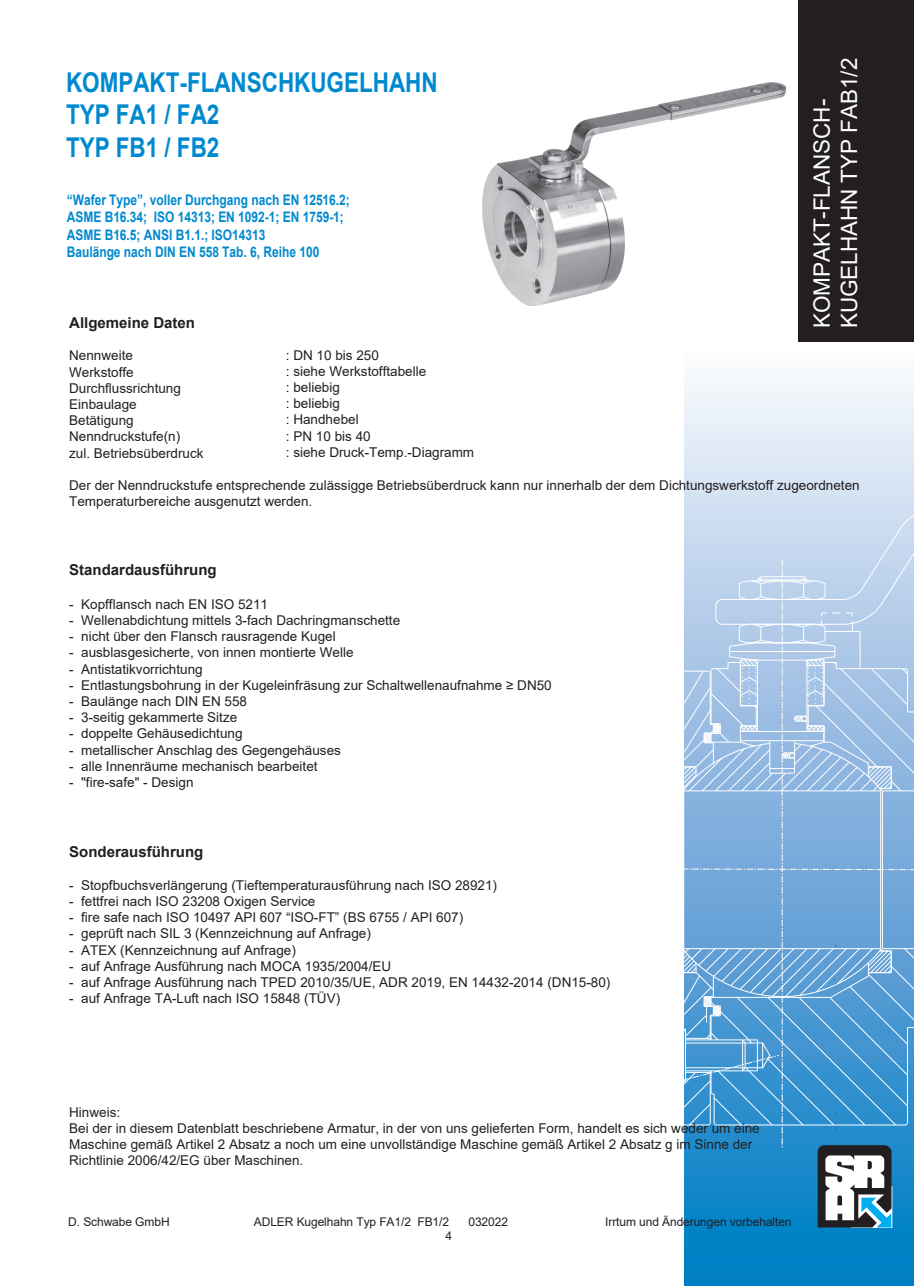
<style>
.page{position:relative;width:914px;height:1286px;background:#fff}
.page>*{position:absolute;margin:0;border:0;box-sizing:border-box;transform-origin:0 0}
.t1{font:700 27.3px/32.7px "Arial";color:#0089cf;scale:.83 1}
.t2{font:22.5px/27px "Arial";color:#fff}
.t3{font:700 15px "Arial";color:#231f20}
.t4{font:700 14.55px/17.4px "Arial";color:#0089cf;scale:.83 1}
.t5{font:13.5px/16.2px "Arial";color:#231f20}
.t6{font:12px "Arial";letter-spacing:-.01em;color:#231f20}
</style>
<div class="page">
<img style="left:482px;top:83px;width:303px;height:223px">
<svg style="left:684px;top:378px;width:230px;height:908px;background:#9ccae7"></svg>
<div style="left:798px;top:0;width:116px;height:341px;background:#231f20"></div>
<svg style="left:851px;top:1227px;width:41px;height:1px"></svg>
<svg style="left:684px;top:508px;width:230px;height:719px;background:#7eb1db"></svg>
<h2 class="t2" style="left:808px;top:328px;width:272px;rotate:-90deg">KOMPAKT-FLANSCH-<br>KUGELHAHN TYP FAB1/2</h2>
<h1 class="t1" style="left:66px;top:66px;width:449px">KOMPAKT-FLANSCHKUGELHAHN<br>TYP FA1 / FA2<br>TYP FB1 / FB2</h1>
<p class="t4" style="left:67px;top:191px;width:342px">“Wafer Type”, voller Durchgang nach EN 12516.2; ASME B16.34; ISO 14313; EN 1092-1; EN 1759-1; ASME B16.5; ANSI B1.1.; ISO14313<br>Baulänge nach DIN EN 558 Tab. 6, Reihe 100</p>
<p class="t3" style="left:69px;top:312px;width:127px">Allgemeine Daten</p>
<p class="t5" style="left:69px;top:347px;width:136px">Nennweite<br>Werkstoffe<br>Durchflussrichtung<br>Einbaulage<br>Betätigung<br>Nenndruckstufe(n) zul. Betriebsüberdruck</p>
<p class="t5" style="left:69px;top:477px;width:792px">Der der Nenndruckstufe entsprechende zulässigge Betriebsüberdruck kann nur innerhalb der dem Dichtungswerkstoff zugeordneten<br>Temperaturbereiche ausgenutzt werden.</p>
<p class="t5" style="left:286px;top:347px;width:190px">: DN 10 bis 250<br>: siehe Werkstofftabelle<br>: beliebig<br>: beliebig<br>: Handhebel<br>: PN 10 bis 40<br>: siehe Druck-Temp.-Diagramm</p>
<p class="t3" style="left:69px;top:559px;width:149px">Standardausführung</p>
<p class="t5" style="left:69px;top:596px;width:200px">- Kopfflansch nach EN ISO 5211</p>
<p class="t5" style="left:69px;top:612px;width:332px">- Wellenabdichtung mittels 3-fach Dachringmanschette</p>
<p class="t5" style="left:69px;top:628px;width:268px">- nicht über den Flansch rausragende Kugel</p>
<p class="t5" style="left:69px;top:644px;width:286px">- ausblasgesicherte, von innen montierte Welle</p>
<p class="t5" style="left:69px;top:660px;width:135px">- Antistatikvorrichtung</p>
<p class="t5" style="left:69px;top:677px;width:484px">- Entlastungsbohrung in der Kugeleinfräsung zur Schaltwellenaufnahme ≥ DN50</p>
<p class="t5" style="left:69px;top:693px;width:179px">- Baulänge nach DIN EN 558</p>
<p class="t5" style="left:69px;top:709px;width:170px">- 3-seitig gekammerte Sitze</p>
<p class="t5" style="left:69px;top:725px;width:175px">- doppelte Gehäusedichtung</p>
<p class="t5" style="left:69px;top:741px;width:273px">- metallischer Anschlag des Gegengehäuses</p>
<p class="t5" style="left:69px;top:758px;width:250px">- alle Innenräume mechanisch bearbeitet</p>
<p class="t5" style="left:69px;top:774px;width:126px">- "fire-safe" - Design</p>
<p class="t3" style="left:69px;top:841px;width:136px">Sonderausführung</p>
<p class="t5" style="left:69px;top:876px;width:429px">- Stopfbuchsverlängerung (Tieftemperaturausführung nach ISO 28921)</p>
<p class="t5" style="left:69px;top:893px;width:248px">- fettfrei nach ISO 23208 Oxigen Service</p>
<p class="t5" style="left:69px;top:909px;width:395px">- fire safe nach ISO 10497 API 607 “ISO-FT” (BS 6755 / API 607)</p>
<p class="t5" style="left:69px;top:925px;width:303px">- geprüft nach SIL 3 (Kennzeichnung auf Anfrage)</p>
<p class="t5" style="left:69px;top:941px;width:228px">- ATEX (Kennzeichnung auf Anfrage)</p>
<p class="t5" style="left:69px;top:957px;width:323px">- auf Anfrage Ausführung nach MOCA 1935/2004/EU</p>
<p class="t5" style="left:69px;top:974px;width:543px">- auf Anfrage Ausführung nach TPED 2010/35/UE, ADR 2019, EN 14432-2014 (DN15-80)</p>
<p class="t5" style="left:69px;top:990px;width:272px">- auf Anfrage TA-Luft nach ISO 15848 (TÜV)</p>
<p class="t5" style="left:69px;top:1103px;width:692px">Hinweis:<br>Bei der in diesem Datenblatt beschriebene Armatur, in der von uns gelieferten Form, handelt es sich weder um eine Maschine gemäß Artikel 2 Absatz a noch um eine unvollständige Maschine gemäß Artikel 2 Absatz g im Sinne der Richtlinie 2006/42/EG über Maschinen.</p>
<p class="t6" style="left:68px;top:1213px;width:103px">D. Schwabe GmbH</p>
<p class="t6" style="left:254px;top:1213px;width:197px">ADLER Kugelhahn Typ FA1/2 FB1/2</p>
<p class="t6" style="left:468px;top:1213px;width:41px">032022</p>
<p class="t6" style="left:605px;top:1213px;width:188px">Irrtum und Änderungen vorbehalten</p>
<p class="t6" style="left:445px;top:1227px;width:8px">4</p>
</div>
